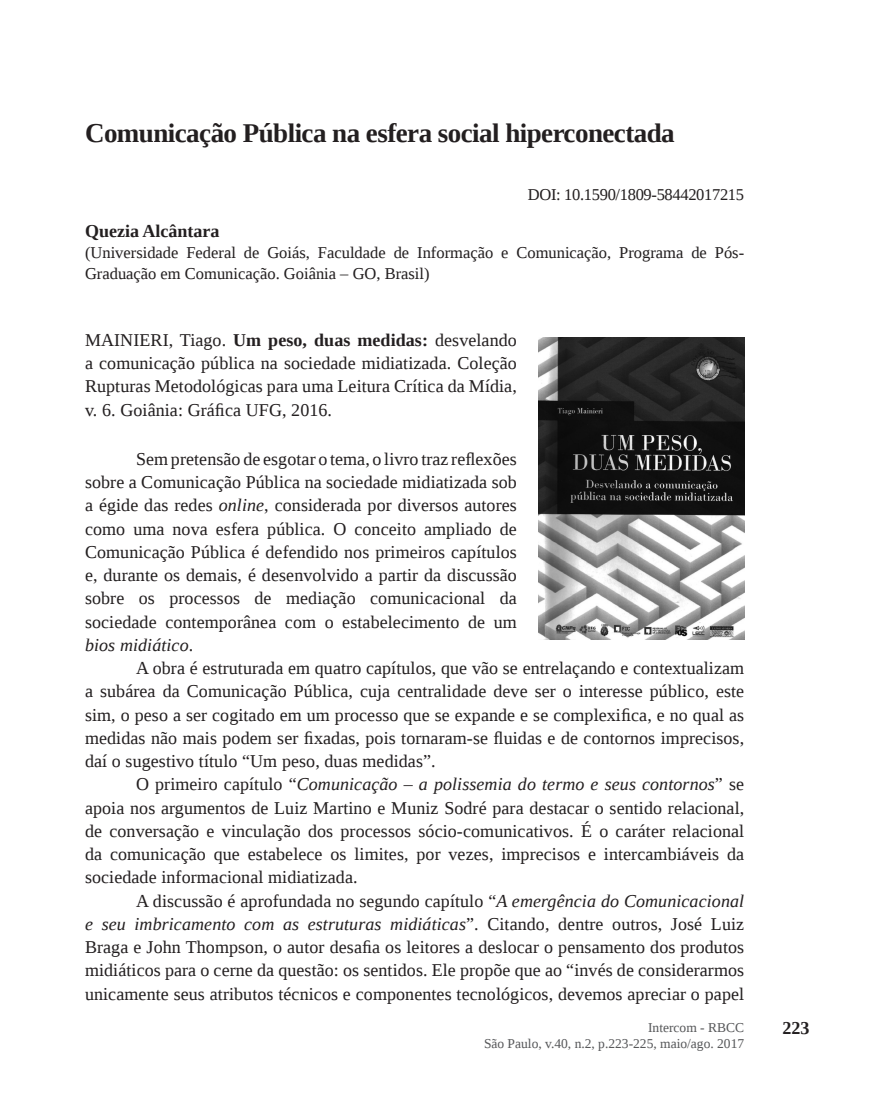
<style>
.page{position:relative;width:893px;height:1106px;background:#fff}
.page>*{position:absolute;margin:0;border:0;box-sizing:border-box;transform-origin:0 0}
.Titulo_do_Artigo{font:700 27px "Liberation Serif";letter-spacing:-.02em;color:#231f20}
.Normal_sem_Recuo{font:18px/23.2px "Liberation Serif";letter-spacing:.005em;color:#231f20;text-align:justify}
.Autor{font:700 18px "Liberation Serif";color:#231f20}
.Instituicao_do_autor{font:16.5px/21px "Liberation Serif";color:#231f20}
.DOI{font:16.5px "Liberation Serif";letter-spacing:-.02em;color:#231f20}
.t1{font:13.5px "Liberation Serif";color:#57585a}
.s1{font-weight:700}
.s2{font-style:italic}
</style>
<div class="page">
<img style="left:538px;top:338px;width:206px;height:301px">
<p class="Titulo_do_Artigo" style="left:85px;top:114px;width:591px">Comunicação Pública na esfera social hiperconectada</p>
<p class="DOI" style="left:528px;top:184px;width:218px">DOI: 10.1590/1809-58442017215</p>
<p class="Autor" style="left:85px;top:219px;width:136px">Quezia Alcântara</p>
<p class="Instituicao_do_autor" style="left:85px;top:242px;width:661px">(Universidade Federal de Goiás, Faculdade de Informação e Comunicação, Programa de Pós-<br>Graduação em Comunicação. Goiânia – GO, Brasil)</p>
<p class="Normal_sem_Recuo" style="left:85px;top:328px;width:433px">MAINIERI, Tiago. <span class="s1">Um peso, duas medidas:</span> desvelando a comunicação pública na sociedade midiatizada. Coleção Rupturas Metodológicas para uma Leitura Crítica da Mídia, v. 6. Goiânia: Gráfica UFG, 2016.</p>
<p class="Normal_sem_Recuo" style="left:85px;top:447px;width:433px;text-indent:51px">Sem pretensão de esgotar o tema, o livro traz reflexões sobre a Comunicação Pública na sociedade midiatizada sob a égide das redes <span class="s2">online</span>, considerada por diversos autores como uma nova esfera pública. O conceito ampliado de Comunicação Pública é defendido nos primeiros capítulos e, durante os demais, é desenvolvido a partir da discussão sobre os processos de mediação comunicacional da sociedade contemporânea com o estabelecimento de um <span class="s2">bios midiático</span>.</p>
<p class="Normal_sem_Recuo" style="left:85px;top:656px;width:661px;text-indent:51px">A obra é estruturada em quatro capítulos, que vão se entrelaçando e contextualizam a subárea da Comunicação Pública, cuja centralidade deve ser o interesse público, este sim, o peso a ser cogitado em um processo que se expande e se complexifica, e no qual as medidas não mais podem ser fixadas, pois tornaram-se fluidas e de contornos imprecisos, daí o sugestivo título “Um peso, duas medidas”.</p>
<p class="Normal_sem_Recuo" style="left:85px;top:772px;width:661px;text-indent:51px">O primeiro capítulo “<span class="s2">Comunicação – a polissemia do termo e seus contornos</span>” se apoia nos argumentos de Luiz Martino e Muniz Sodré para destacar o sentido relacional, de conversação e vinculação dos processos sócio-comunicativos. É o caráter relacional da comunicação que estabelece os limites, por vezes, imprecisos e intercambiáveis da sociedade informacional midiatizada.</p>
<p class="Normal_sem_Recuo" style="left:85px;top:889px;width:661px;text-indent:51px">A discussão é aprofundada no segundo capítulo “<span class="s2">A emergência do Comunicacional e seu imbricamento com as estruturas midiáticas</span>”. Citando, dentre outros, José Luiz Braga e John Thompson, o autor desafia os leitores a deslocar o pensamento dos produtos midiáticos para o cerne da questão: os sentidos. Ele propõe que ao “invés de considerarmos unicamente seus atributos técnicos e componentes tecnológicos, devemos apreciar o papel</p>
<p class="t1" style="left:648px;top:1018px;width:97px">Intercom - RBCC</p>
<p class="Autor" style="left:782px;top:1016px;width:28px">223</p>
<p class="t1" style="left:484px;top:1034px;width:262px">São Paulo, v.40, n.2, p.223-225, maio/ago. 2017</p>
</div>
